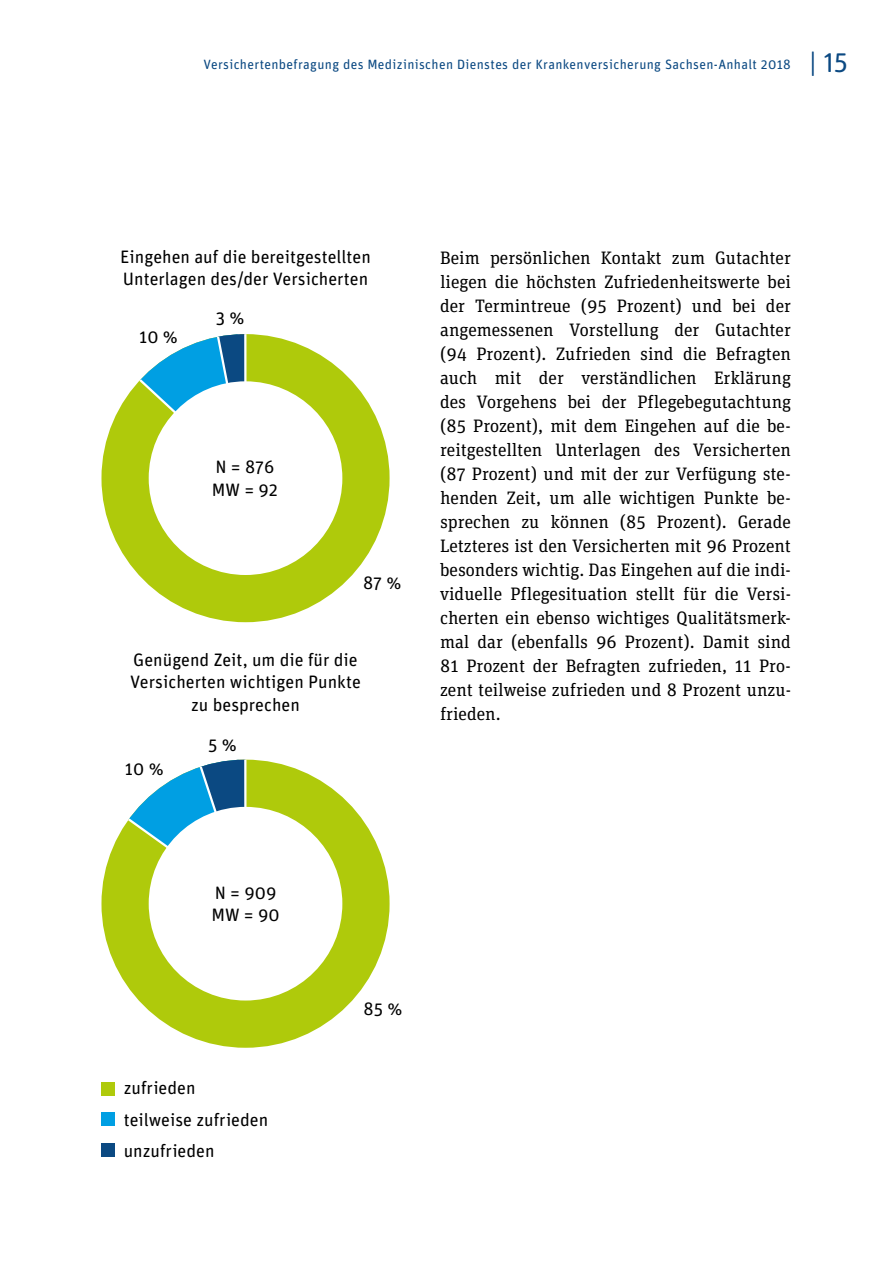
<style>
.page{position:relative;width:893px;height:1263px;background:#fff}
.page>*{position:absolute;margin:0;border:0;box-sizing:border-box;transform-origin:0 0}
.t1{font:27px "Unit Rounded OT";color:#0b4982}
.t2{font:18px/24px "Unit Slab OT";color:#000;text-align:justify}
.t3{font:18px/22.5px "Unit Rounded OT";color:#000}
.t4{font:13.5px "Unit Rounded OT";letter-spacing:.025em;color:#0b4982}
</style>
<div class="page">
<div style="left:101px;top:1082px;width:13px;height:13px;background:#afca0b"></div>
<div style="left:101px;top:1112px;width:13px;height:14px;background:#009fe3"></div>
<div style="left:101px;top:1143px;width:13px;height:13px;background:#0b4982"></div>
<div style="left:101px;top:334px;width:289px;height:288px;background:#afca0b;border-radius:50%"></div>
<svg style="left:101px;top:334px;width:147px;height:167px"></svg>
<div style="left:149px;top:381px;width:193px;height:194px;background:#fff;border-radius:50%"></div>
<div style="left:101px;top:760px;width:289px;height:288px;background:#afca0b;border-radius:50%"></div>
<svg style="left:101px;top:760px;width:147px;height:157px"></svg>
<div style="left:149px;top:807px;width:193px;height:193px;background:#fff;border-radius:50%"></div>
<p class="t4" style="left:203px;top:56px;width:589px">Versichertenbefragung des Medizinischen Dienstes der Krankenversicherung Sachsen-Anhalt 2018</p>
<h1 class="t1" style="left:809px;top:46px;width:40px">| 15</h1>
<p class="t3" style="left:120px;top:245px;width:252px">Eingehen auf die bereitgestellten<br>Unterlagen des/der Versicherten</p>
<p class="t3" style="left:139px;top:326px;width:40px">10 %</p>
<p class="t3" style="left:216px;top:306px;width:30px">3 %</p>
<p class="t3" style="left:212px;top:456px;width:68px">N = 876<br>MW = 92</p>
<p class="t3" style="left:363px;top:571px;width:40px">87 %</p>
<p class="t3" style="left:130px;top:648px;width:232px;text-align:center">Genügend Zeit, um die für die<br>Versicherten wichtigen Punkte zu besprechen</p>
<p class="t3" style="left:125px;top:757px;width:40px">10 %</p>
<p class="t3" style="left:208px;top:733px;width:30px">5 %</p>
<p class="t2" style="left:440px;top:246px;width:352px">Beim persönlichen Kontakt zum Gutachter liegen die höchsten Zufriedenheitswerte bei der Termintreue (95 Prozent) und bei der angemessenen Vorstellung der Gutachter (94 Prozent). Zufrieden sind die Befragten auch mit der verständlichen Erklärung des Vorgehens bei der Pflegebegutachtung (85 Prozent), mit dem Eingehen auf die be&shy;reitgestellten Unterlagen des Versicherten (87 Prozent) und mit der zur Verfügung ste&shy;henden Zeit, um alle wichtigen Punkte be&shy;sprechen zu können (85 Prozent). Gerade Letzteres ist den Versicherten mit 96 Prozent besonders wichtig. Das Eingehen auf die indi&shy;viduelle Pflegesituation stellt für die Versi&shy;cherten ein ebenso wichtiges Qualitätsmerk&shy;mal dar (ebenfalls 96 Prozent). Damit sind 81 Prozent der Befragten zufrieden, 11 Pro&shy;zent teilweise zufrieden und 8 Prozent unzu&shy;frieden.</p>
<p class="t3" style="left:211px;top:881px;width:70px">N = 909<br>MW = 90</p>
<p class="t3" style="left:124px;top:1077px;width:73px">zufrieden</p>
<p class="t3" style="left:124px;top:1108px;width:146px">teilweise zufrieden</p>
<p class="t3" style="left:124px;top:1139px;width:92px">unzufrieden</p>
<p class="t3" style="left:364px;top:997px;width:40px">85 %</p>
</div>
